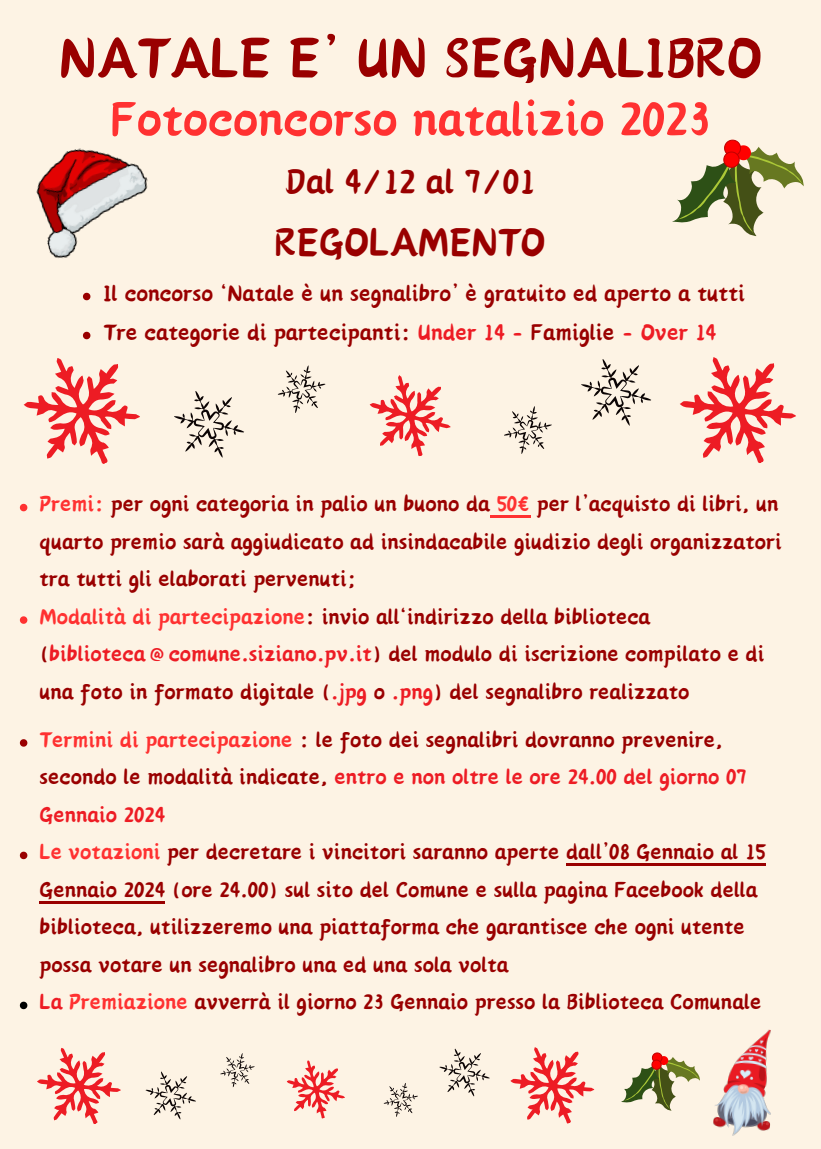
<style>
.page{position:relative;width:821px;height:1149px;background:#fff}
.page>*{position:absolute;margin:0;border:0;box-sizing:border-box;transform-origin:0 0}
.t1{font:70px "Canva Li";color:#900}
.t2{font:60px "Canva Li";color:#ff3131}
.t3{font:49px "Canva Li";color:#900}
.t4{font:43px "Canva Li";color:#900}
.t5{font:28px "Canva Li";color:#900}
.t6{font:27px/37.5px "Canva Li";color:#900}
.s1{color:#ed1c24}
.s2{color:#ff3131}
</style>
<div class="page">
<div style="left:0;top:0;width:820px;height:1149px;background:#fdf3e4"></div>
<img style="left:36px;top:148px;width:112px;height:111px">
<svg style="left:672px;top:139px;width:132px;height:97px"></svg>
<svg style="left:83px;top:293px;width:7px;height:7px"></svg>
<svg style="left:20px;top:504px;width:7px;height:7px"></svg>
<hr style="left:490px;top:516px;width:40px;height:2px;background:#ff3131">
<svg style="left:20px;top:616px;width:7px;height:8px"></svg>
<svg style="left:20px;top:739px;width:7px;height:8px"></svg>
<svg style="left:20px;top:852px;width:7px;height:7px"></svg>
<hr style="left:566px;top:864px;width:199px;height:2px;background:#900">
<hr style="left:40px;top:901px;width:125px;height:2px;background:#900">
<svg style="left:20px;top:1002px;width:7px;height:7px"></svg>
<img style="left:713px;top:1029px;width:58px;height:107px">
<svg style="left:504px;top:406px;width:48px;height:48px"></svg>
<svg style="left:581px;top:357px;width:215px;height:106px"></svg>
<svg style="left:277px;top:365px;width:49px;height:48px"></svg>
<svg style="left:174px;top:391px;width:70px;height:67px"></svg>
<svg style="left:23px;top:332px;width:117px;height:132px"></svg>
<svg style="left:369px;top:375px;width:82px;height:81px"></svg>
<svg style="left:383px;top:1083px;width:35px;height:34px"></svg>
<svg style="left:439px;top:1047px;width:156px;height:77px"></svg>
<svg style="left:220px;top:1053px;width:35px;height:34px"></svg>
<svg style="left:145px;top:1071px;width:51px;height:49px"></svg>
<svg style="left:37px;top:1048px;width:84px;height:76px"></svg>
<svg style="left:286px;top:1060px;width:59px;height:59px"></svg>
<svg style="left:621px;top:1052px;width:79px;height:59px"></svg>
<p class="t1" style="left:59px;top:29px;width:704px">NATALE E’ UN SEGNALIBRO</p>
<p class="t2" style="left:110px;top:94px;width:601px">Fotoconcorso natalizio 2023</p>
<p class="t4" style="left:285px;top:163px;width:252px">Dal 4/12 al 7/01</p>
<p class="t3" style="left:275px;top:222px;width:272px">REGOLAMENTO</p>
<p class="t5" style="left:103px;top:282px;width:643px">Il concorso ‘Natale è un segnalibro’ è gratuito ed aperto a tutti</p>
<p class="t5" style="left:103px;top:321px;width:614px">Tre categorie di partecipanti: <span class="s1">Under 14 -</span> Famiglie <span class="s1">- Over 14</span></p>
<p class="t6" style="left:40px;top:486px;width:743px"><span class="s2">Premi:</span> per ogni categoria in palio un buono da <span class="s2">50€</span> per l’acquisto di libri, un quarto premio sarà aggiudicato ad insindacabile giudizio degli organizzatori tra tutti gli elaborati pervenuti;</p>
<p class="t6" style="left:40px;top:599px;width:726px"><span class="s2">Modalità di partecipazione</span>: invio all‘indirizzo della biblioteca (<span class="s1">biblioteca@comune.siziano.pv.it</span>) del modulo di iscrizione compilato e di una foto in formato digitale (<span class="s1">.jpg</span> o <span class="s1">.png</span>) del segnalibro realizzato</p>
<p class="t6" style="left:40px;top:721px;width:708px"><span class="s2">Termini di partecipazione</span> : le foto dei segnalibri dovranno prevenire, secondo le modalità indicate, <span class="s1">entro e non oltre le ore 24.00 del giorno 07<br>Gennaio 2024</span></p>
<p class="t6" style="left:40px;top:834px;width:727px"><span class="s2">Le votazioni</span> per decretare i vincitori saranno aperte dall’08 Gennaio al 15<br>Gennaio 2024 (ore 24.00) sul sito del Comune e sulla pagina Facebook della biblioteca, utilizzeremo una piattaforma che garantisce che ogni utente possa votare un segnalibro una ed una sola volta</p>
<p class="t6" style="left:40px;top:984px;width:723px"><span class="s1">La</span> <span class="s2">Premiazione</span> avverrà il giorno 23 Gennaio presso la Biblioteca Comunale</p>
</div>
